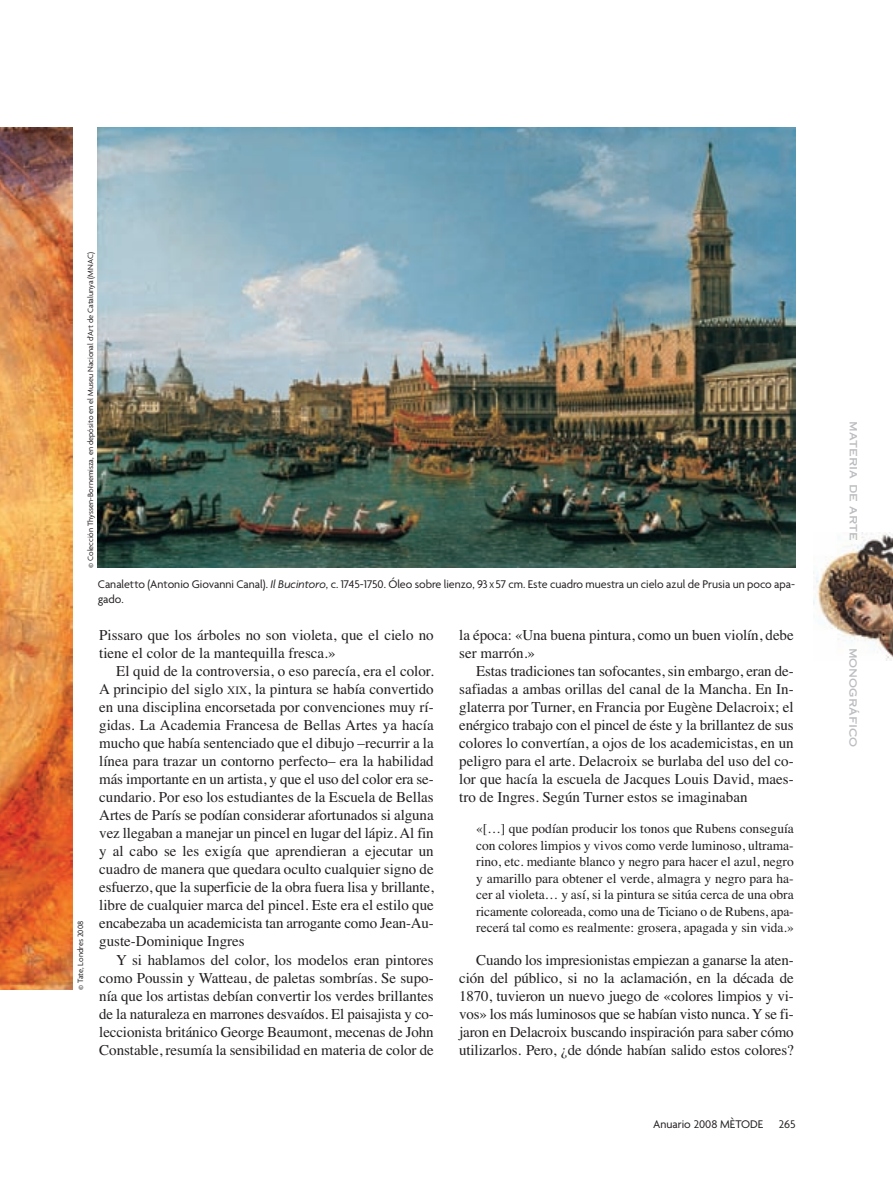
<style>
.page{position:relative;width:893px;height:1191px;background:#fff}
.page>*{position:absolute;margin:0;border:0;box-sizing:border-box;transform-origin:0 0}
.t1{font:15px/18px "Times";letter-spacing:-.005em;color:#231f20;text-align:justify}
.t2{font:13.5px/16.5px "Times";color:#231f20;text-align:justify}
.t3{font:12px/14.2px "Agenda";color:#231f20}
.t4{font:12px "Copperplate Thirty One AB";color:#bcbdc0}
.t5{font:8.25px "Agenda";color:#231f20}
.s1{font-style:italic}
.s2{font-size:9px}
.s3{font-size:11.25px}
</style>
<div class="page">
<img style="left:814px;top:533px;width:79px;height:127px">
<img style="left:0;top:128px;width:72px;height:861px">
<img style="left:98px;top:128px;width:697px;height:439px">
<p class="t5" style="left:87px;top:568px;width:317px;rotate:-90deg">© Colección Thyssen-Bornemisza, en depósito en el Museu Nacional d’Art de Catalunya (MNAC)</p>
<p class="t5" style="left:77px;top:990px;width:70px;rotate:-90deg">© Tate, Londres 2008</p>
<p class="t3" style="left:98px;top:578px;width:699px">Canaletto (Antonio Giovanni Canal). <span class="s1">Il Bucintoro</span>, c. 1745-1750. Óleo sobre lienzo, 93<span class="s2">X</span>57 cm. Este cuadro muestra un cielo azul de Prusia un poco apa&shy;gado.</p>
<p class="t1" style="left:99px;top:628px;width:336px">Pissaro que los árboles no son violeta, que el cielo no tiene el color de la mantequilla fresca.»</p>
<p class="t1" style="left:99px;top:664px;width:336px;text-indent:17px">El quid de la controversia, o eso parecía, era el color.<br>A principio del siglo <span class="s3">XIX</span>, la pintura se había convertido en una disciplina encorsetada por convenciones muy rí&shy;gidas. La Academia Francesa de Bellas Artes ya hacía mucho que había sentenciado que el dibujo –recurrir a la línea para trazar un contorno perfecto– era la habilidad más importante en un artista, y que el uso del color era se&shy;cundario. Por eso los estudiantes de la Escuela de Bellas Artes de París se podían considerar afortunados si alguna vez llegaban a manejar un pincel en lugar del lápiz. Al fin y al cabo se les exigía que aprendieran a ejecutar un cuadro de manera que quedara oculto cualquier signo de esfuerzo, que la superficie de la obra fuera lisa y brillante, libre de cualquier marca del pincel. Este era el estilo que encabezaba un academicista tan arrogante como Jean-Au&shy;guste-Dominique Ingres</p>
<p class="t1" style="left:99px;top:952px;width:336px;text-indent:17px">Y si hablamos del color, los modelos eran pintores como Poussin y Watteau, de paletas sombrías. Se supo&shy;nía que los artistas debían convertir los verdes brillantes de la naturaleza en marrones desvaídos. El paisajista y co&shy;leccionista británico George Beaumont, mecenas de John Constable, resumía la sensibilidad en materia de color de</p>
<p class="t1" style="left:459px;top:628px;width:336px">la época: «Una buena pintura, como un buen violín, debe ser marrón.»</p>
<p class="t1" style="left:459px;top:664px;width:336px;text-indent:17px">Estas tradiciones tan sofocantes, sin embargo, eran de&shy;safiadas a ambas orillas del canal de la Mancha. En In&shy;glaterra por Turner, en Francia por Eugène Delacroix; el enérgico trabajo con el pincel de éste y la brillantez de sus colores lo convertían, a ojos de los academicistas, en un peligro para el arte. Delacroix se burlaba del uso del co&shy;lor que hacía la escuela de Jacques Louis David, maes&shy;tro de Ingres. Según Turner estos se imaginaban</p>
<p class="t2" style="left:476px;top:822px;width:319px">«[…] que podían producir los tonos que Rubens conseguía con colores limpios y vivos como verde luminoso, ultrama&shy;rino, etc. mediante blanco y negro para hacer el azul, negro y amarillo para obtener el verde, almagra y negro para ha&shy;cer al violeta… y así, si la pintura se sitúa cerca de una obra ricamente coloreada, como una de Ticiano o de Rubens, apa&shy;recerá tal como es realmente: grosera, apagada y sin vida.»</p>
<p class="t1" style="left:459px;top:952px;width:336px;text-indent:17px">Cuando los impresionistas empiezan a ganarse la aten&shy;ción del público, si no la aclamación, en la década de 1870, tuvieron un nuevo juego de «colores limpios y vi&shy;vos» los más luminosos que se habían visto nunca. Y se fi&shy;jaron en Delacroix buscando inspiración para saber cómo utilizarlos. Pero, ¿de dónde habían salido estos colores?</p>
<p class="t3" style="left:653px;top:1118px;width:111px">Anuario 2008 MÈTODE</p>
<p class="t3" style="left:779px;top:1118px;width:18px">265</p>
<p class="t4" style="left:861px;top:421px;width:121px;rotate:90deg">materia de arte</p>
<p class="t4" style="left:861px;top:647px;width:101px;rotate:90deg">monográfico</p>
</div>
